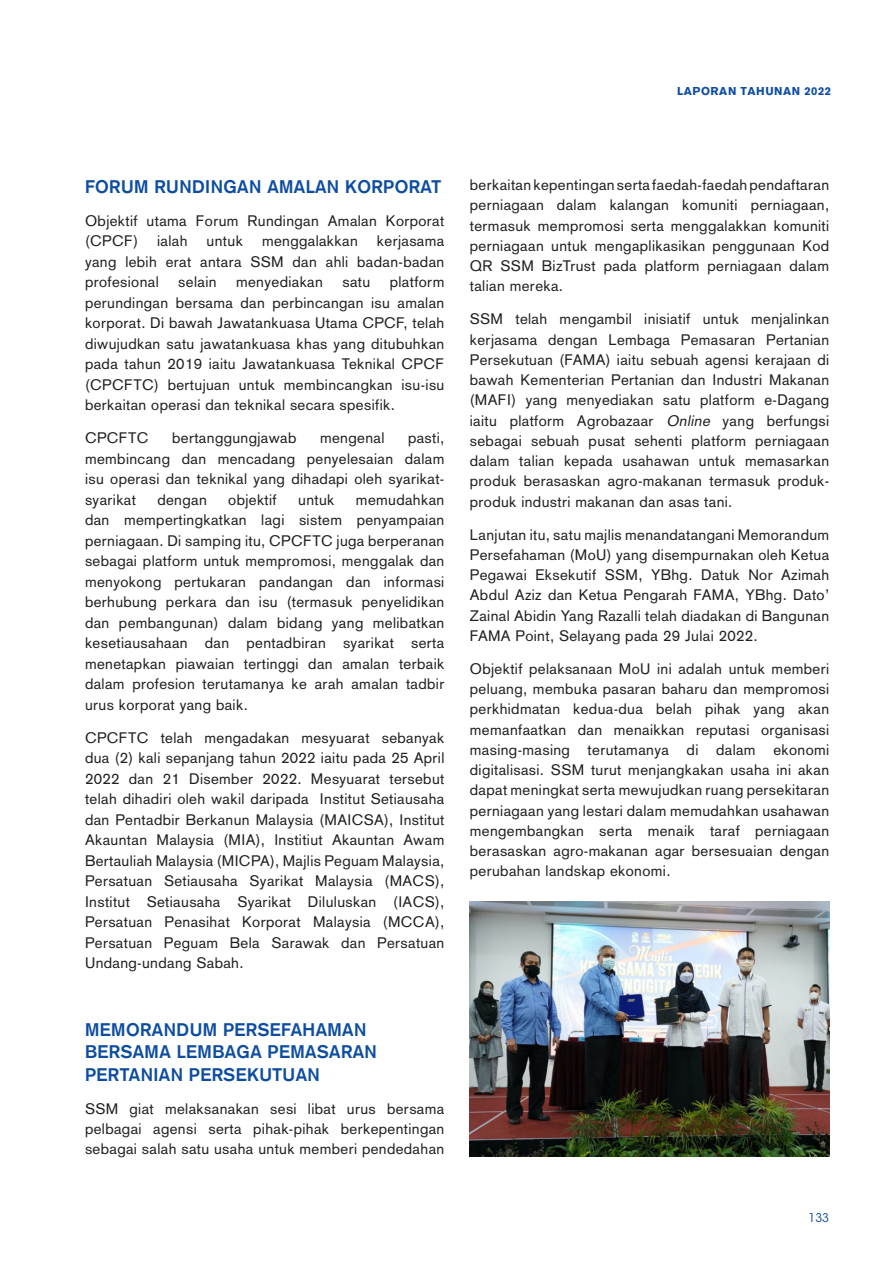
<style>
.page{position:relative;width:893px;height:1263px;background:#fff}
.page>*{position:absolute;margin:0;border:0;box-sizing:border-box;transform-origin:0 0}
.t1{font:700 18px/22.5px "Akzidenz Grotesk";letter-spacing:.025em;color:#0d4da1}
.t2{font:15px/20.5px "Akzidenz Grotesk";letter-spacing:.025em;color:#231f20;text-align:justify}
.t3{font:12px "ITC Avant Garde Std";color:#0d4da1}
.t4{font:900 11.25px "Akzidenz Grotesk";letter-spacing:.05em;color:#0d4da1}
.s1{font-style:italic}
</style>
<div class="page">
<img style="left:470px;top:901px;width:359px;height:255px">
<p class="t4" style="left:677px;top:84px;width:156px">LAPORAN TAHUNAN 2022</p>
<p class="t1" style="left:85px;top:176px;width:358px">FORUM RUNDINGAN AMALAN KORPORAT</p>
<p class="t2" style="left:85px;top:212px;width:361px">Objektif utama Forum Rundingan Amalan Korporat (CPCF)</p>
<p class="t2" style="left:85px;top:232px;width:361px;text-indent:292px">kerjasama yang lebih erat antara SSM dan ahli badan-badan profesional</p>
<p class="t2" style="left:157px;top:232px;width:32px">ialah</p>
<p class="t2" style="left:207px;top:232px;width:38px">untuk</p>
<p class="t2" style="left:262px;top:232px;width:97px">menggalakkan</p>
<p class="t2" style="left:85px;top:273px;width:361px;text-indent:305px">platform perundingan bersama dan perbincangan isu amalan korporat. Di bawah Jawatankuasa Utama CPCF, telah diwujudkan satu jawatankuasa khas yang ditubuhkan pada tahun 2019 iaitu Jawatankuasa Teknikal CPCF (CPCFTC) bertujuan untuk membincangkan isu-isu berkaitan operasi dan teknikal secara spesifik.</p>
<p class="t2" style="left:85px;top:429px;width:65px">CPCFTC</p>
<p class="t2" style="left:172px;top:429px;width:126px">bertanggungjawab</p>
<p class="t2" style="left:320px;top:429px;width:66px">mengenal</p>
<p class="t2" style="left:178px;top:273px;width:40px">selain</p>
<p class="t2" style="left:236px;top:273px;width:88px">menyediakan</p>
<p class="t2" style="left:342px;top:273px;width:29px">satu</p>
<p class="t2" style="left:85px;top:429px;width:361px;text-indent:323px">pasti, membincang dan mencadang penyelesaian dalam isu operasi dan teknikal yang dihadapi oleh syarikat&shy;syarikat</p>
<p class="t2" style="left:85px;top:491px;width:361px;text-indent:271px">memudahkan dan mempertingkatkan lagi sistem penyampaian perniagaan. Di samping itu, CPCFTC juga berperanan sebagai platform untuk mempromosi, menggalak dan menyokong pertukaran pandangan dan informasi berhubung perkara dan isu (termasuk penyelidikan dan pembangunan) dalam bidang yang melibatkan kesetiausahaan dan pentadbiran syarikat serta menetapkan piawaian tertinggi dan amalan terbaik dalam profesion terutamanya ke arah amalan tadbir urus korporat yang baik.</p>
<p class="t2" style="left:85px;top:729px;width:361px">CPCFTC telah mengadakan mesyuarat sebanyak dua (2) kali sepanjang tahun 2022 iaitu pada 25 April 2022 dan 21 Disember 2022. Mesyuarat tersebut telah dihadiri oleh wakil daripada Institut Setiausaha dan Pentadbir Berkanun Malaysia (MAICSA), Institut Akauntan Malaysia (MIA), Institiut Akauntan Awam Bertauliah Malaysia (MICPA), Majlis Peguam Malaysia, Persatuan Setiausaha Syarikat Malaysia (MACS), Institut Setiausaha Syarikat Diluluskan (IACS), Persatuan Penasihat Korporat Malaysia (MCCA), Persatuan Peguam Bela Sarawak dan Persatuan Undang-undang Sabah.</p>
<p class="t2" style="left:157px;top:491px;width:51px">dengan</p>
<p class="t2" style="left:228px;top:491px;width:50px">objektif</p>
<p class="t2" style="left:298px;top:491px;width:38px">untuk</p>
<p class="t1" style="left:85px;top:1019px;width:293px">MEMORANDUM PERSEFAHAMAN<br>BERSAMA LEMBAGA PEMASARAN<br>PERTANIAN PERSEKUTUAN</p>
<p class="t2" style="left:85px;top:1100px;width:361px">SSM giat melaksanakan sesi libat urus bersama pelbagai agensi serta pihak-pihak berkepentingan sebagai salah satu usaha untuk memberi pendedahan</p>
<p class="t2" style="left:470px;top:176px;width:361px">berkaitan kepentingan serta faedah-faedah pendaftaran perniagaan dalam kalangan komuniti perniagaan, termasuk mempromosi serta menggalakkan komuniti perniagaan untuk mengaplikasikan penggunaan Kod QR SSM BizTrust pada platform perniagaan dalam talian mereka.</p>
<p class="t2" style="left:470px;top:310px;width:361px">SSM telah mengambil inisiatif untuk menjalinkan kerjasama dengan Lembaga Pemasaran Pertanian Persekutuan (FAMA) iaitu sebuah agensi kerajaan di bawah Kementerian Pertanian dan Industri Makanan (MAFI) yang menyediakan satu platform e-Dagang iaitu platform Agrobazaar <span class="s1">Online</span> yang berfungsi sebagai sebuah pusat sehenti platform perniagaan dalam talian kepada usahawan untuk memasarkan produk berasaskan agro-makanan termasuk produk&shy;produk industri makanan dan asas tani.</p>
<p class="t2" style="left:470px;top:526px;width:361px">Lanjutan itu, satu majlis menandatangani Memorandum Persefahaman (MoU) yang disempurnakan oleh Ketua Pegawai Eksekutif SSM, YBhg. Datuk Nor Azimah Abdul Aziz dan Ketua Pengarah FAMA, YBhg. Dato’ Zainal Abidin Yang Razalli telah diadakan di Bangunan FAMA Point, Selayang pada 29 Julai 2022.</p>
<p class="t2" style="left:470px;top:660px;width:361px">Objektif pelaksanaan MoU ini adalah untuk memberi peluang, membuka pasaran baharu dan mempromosi perkhidmatan kedua-dua belah pihak yang akan memanfaatkan dan menaikkan reputasi organisasi masing-masing terutamanya di dalam ekonomi digitalisasi. SSM turut menjangkakan usaha ini akan dapat meningkat serta mewujudkan ruang persekitaran perniagaan yang lestari dalam memudahkan usahawan mengembangkan serta menaik taraf perniagaan berasaskan agro-makanan agar bersesuaian dengan perubahan landskap ekonomi.</p>
<p class="t3" style="left:808px;top:1211px;width:22px">133</p>
</div>
